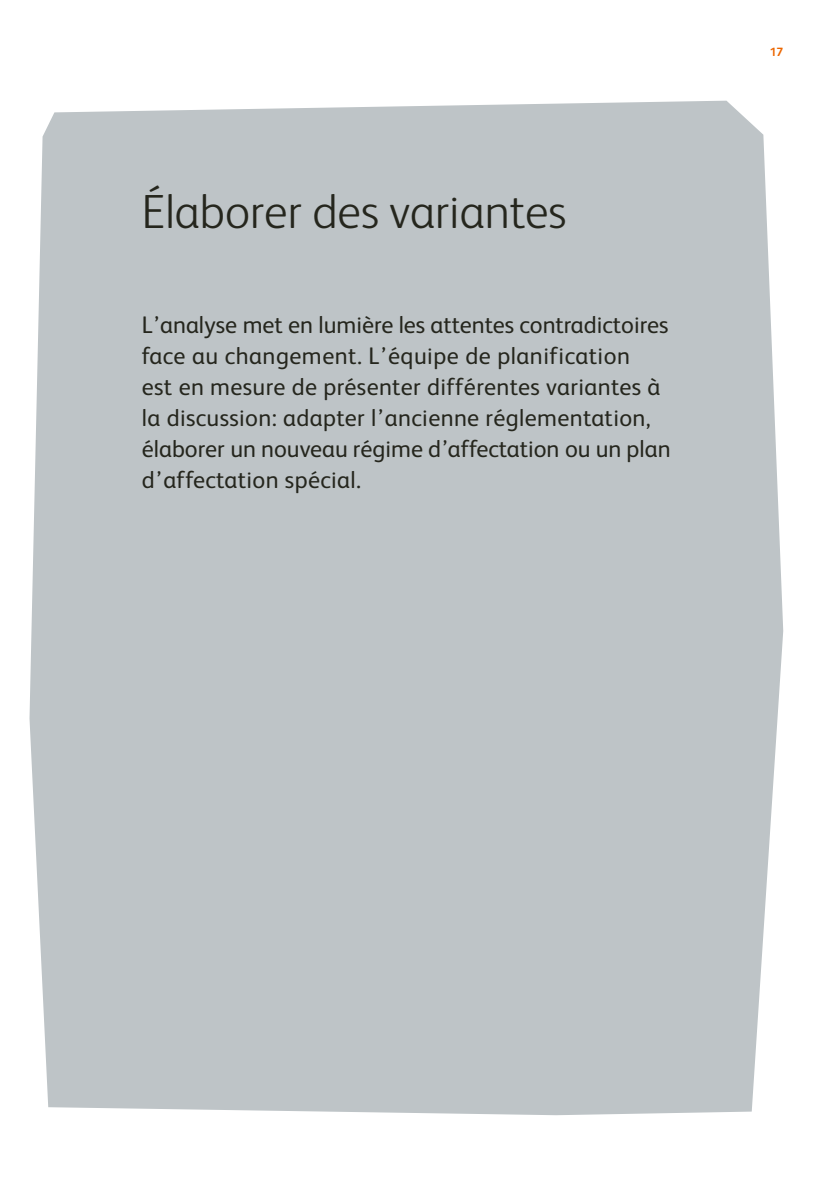
<style>
.page{position:relative;width:840px;height:1191px;background:#fff}
.page>*{position:absolute;margin:0;border:0;box-sizing:border-box;transform-origin:0 0}
.t1{font:300 48px "FS Albert";color:#25261d}
.t2{font:24px/31px "FS Albert";letter-spacing:.015em;color:#25261d}
.t3{font:700 12px "FS Albert";color:#ec6600}
</style>
<div class="page">
<div style="left:29px;top:101px;width:753px;height:1014px;background:#bec4c7"></div>
<h1 class="t1" style="left:142px;top:180px;width:426px">Élaborer des variantes</h1>
<p class="t2" style="left:142px;top:307px;width:530px">L’analyse met en lumière les attentes contradictoires face au changement. L’équipe de planification<br>est en mesure de présenter différentes variantes à la discussion: adapter l’ancienne réglementation, élaborer un nouveau régime d’affectation ou un plan d’affectation spécial.</p>
<p class="t3" style="left:769px;top:44px;width:15px">17</p>
</div>
